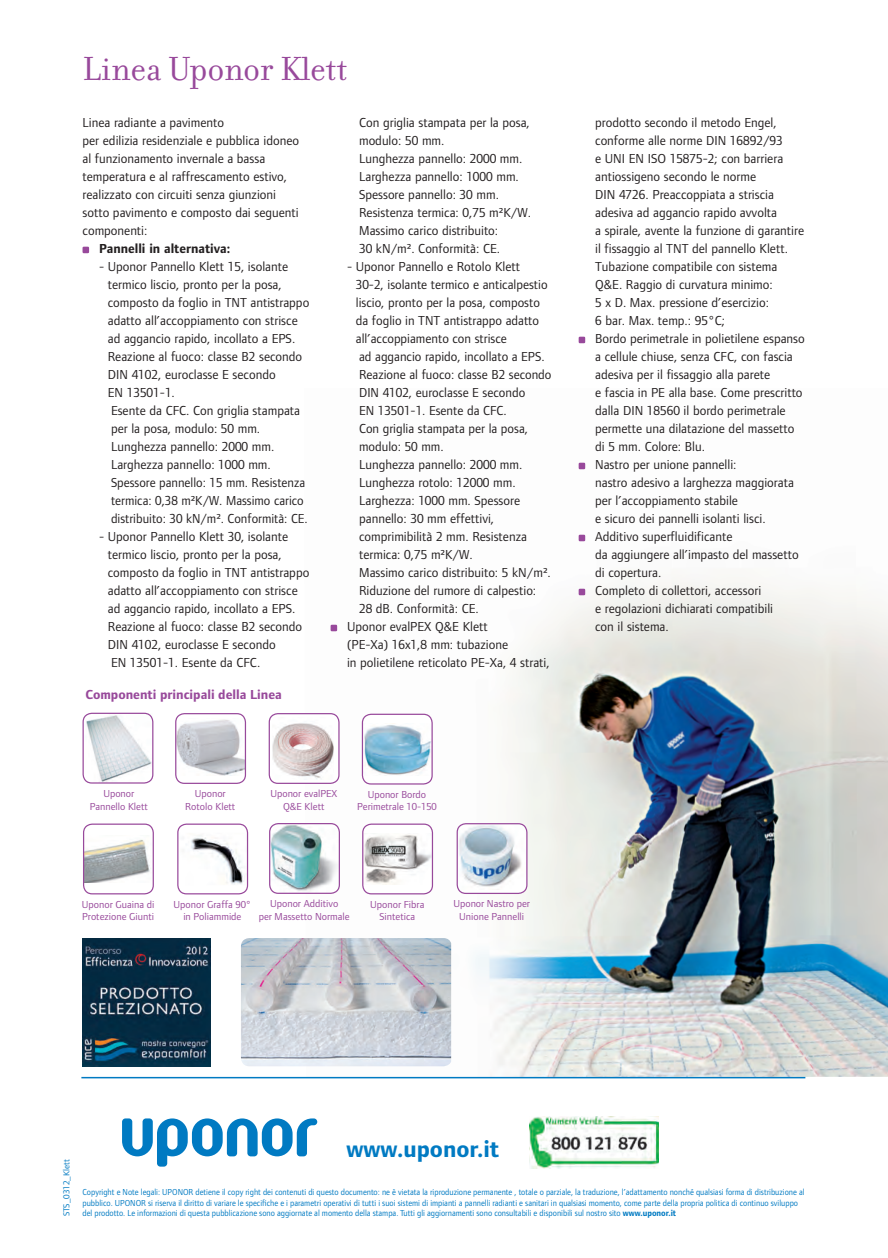
<style>
.page{position:relative;width:888px;height:1258px;background:#fff}
.page>*{position:absolute;margin:0;border:0;box-sizing:border-box;transform-origin:0 0}
.t1{font:36px "Filosofia Regular Lining";letter-spacing:-.01em;color:#98499b}
.t2{font:700 24px "Foundry Form Sans";color:#007ac2}
.t3{font:13.5px/18px "Foundry Form Sans";color:#231f20}
.t4{font:700 13.5px "Foundry Form Sans";color:#98499b}
.t5{font:700 13.5px "Foundry Form Sans";color:#231f20}
.t6{font:10.5px/12.3px "Foundry Form Sans";color:#98499b;text-align:center}
.t7{font:9px/10.8px "Foundry Form Sans";color:#007ac2;scale:.93 1}
.t8{font:9px "Foundry Form Sans";color:#007ac2}
.s1{font-weight:700}
</style>
<div class="page">
<img style="left:530px;top:1117px;width:129px;height:51px">
<hr style="left:81px;top:1077px;width:724px;height:1px;background:#007ac2">
<svg style="left:122px;top:1118px;width:195px;height:48px"></svg>
<img style="left:304px;top:462px;width:584px;height:615px">
<svg style="left:83px;top:247px;width:6px;height:6px"></svg>
<svg style="left:331px;top:625px;width:6px;height:6px"></svg>
<svg style="left:579px;top:337px;width:6px;height:6px"></svg>
<svg style="left:579px;top:463px;width:6px;height:6px"></svg>
<svg style="left:579px;top:535px;width:6px;height:6px"></svg>
<svg style="left:579px;top:589px;width:6px;height:6px"></svg>
<div style="left:457px;top:824px;width:70px;height:69px;background:#fff;border-radius:9px"></div>
<img style="left:457px;top:824px;width:70px;height:66px">
<div style="left:457px;top:823px;width:70px;height:71px;border:1px solid #98499b;border-radius:9px"></div>
<img style="left:241px;top:938px;width:210px;height:128px">
<div style="left:362px;top:714px;width:70px;height:70px;background:#fff;border-radius:9px"></div>
<img style="left:364px;top:723px;width:67px;height:52px">
<div style="left:362px;top:714px;width:71px;height:70px;border:1px solid #98499b;border-radius:9px"></div>
<img style="left:85px;top:839px;width:65px;height:44px">
<div style="left:83px;top:823px;width:71px;height:71px;border:1px solid #98499b;border-radius:9px"></div>
<img style="left:191px;top:835px;width:53px;height:50px">
<div style="left:177px;top:823px;width:71px;height:71px;border:1px solid #98499b;border-radius:9px"></div>
<div style="left:363px;top:824px;width:69px;height:70px;background:#fff;border-radius:9px"></div>
<img style="left:364px;top:834px;width:67px;height:50px">
<div style="left:362px;top:823px;width:71px;height:71px;border:1px solid #98499b;border-radius:9px"></div>
<img style="left:270px;top:824px;width:69px;height:68px">
<div style="left:269px;top:823px;width:71px;height:71px;border:1px solid #98499b;border-radius:9px"></div>
<img style="left:84px;top:714px;width:69px;height:68px">
<div style="left:83px;top:713px;width:70px;height:70px;border:1px solid #98499b;border-radius:9px"></div>
<div style="left:269px;top:714px;width:70px;height:69px;background:#fff;border-radius:9px"></div>
<div style="left:269px;top:713px;width:71px;height:71px;border:1px solid #98499b;border-radius:9px"></div>
<img style="left:272px;top:723px;width:62px;height:56px">
<img style="left:177px;top:718px;width:69px;height:57px">
<div style="left:175px;top:713px;width:71px;height:71px;border:1px solid #98499b;border-radius:9px"></div>
<img style="left:83px;top:938px;width:127px;height:128px">
<h1 class="t1" style="left:83px;top:49px;width:266px">Linea Uponor Klett</h1>
<p class="t3" style="left:83px;top:114px;width:218px">Linea radiante a pavimento<br>per edilizia residenziale e pubblica idoneo al funzionamento invernale a bassa temperatura e al raffrescamento estivo, realizzato con circuiti senza giunzioni sotto pavimento e composto dai seguenti componenti:</p>
<p class="t5" style="left:99px;top:241px;width:133px">Pannelli in alternativa:</p>
<p class="t3" style="left:108px;top:258px;width:203px;text-indent:-9px">- Uponor Pannello Klett 15, isolante termico liscio, pronto per la posa, composto da foglio in TNT antistrappo adatto all’accoppiamento con strisce ad aggancio rapido, incollato a EPS.<br>Reazione al fuoco: classe B2 secondo DIN 4102, euroclasse E secondo<br>EN 13501-1.<br>Esente da CFC. Con griglia stampata per la posa, modulo: 50 mm.<br>Lunghezza pannello: 2000 mm.<br>Larghezza pannello: 1000 mm.<br>Spessore pannello: 15 mm. Resistenza termica: 0,38 m²K/W. Massimo carico distribuito: 30 kN/m². Conformità: CE.</p>
<p class="t3" style="left:108px;top:528px;width:203px;text-indent:-9px">- Uponor Pannello Klett 30, isolante termico liscio, pronto per la posa, composto da foglio in TNT antistrappo adatto all’accoppiamento con strisce ad aggancio rapido, incollato a EPS.<br>Reazione al fuoco: classe B2 secondo DIN 4102, euroclasse E secondo<br>EN 13501-1. Esente da CFC.</p>
<p class="t3" style="left:359px;top:114px;width:173px">Con griglia stampata per la posa, modulo: 50 mm.<br>Lunghezza pannello: 2000 mm.<br>Larghezza pannello: 1000 mm.<br>Spessore pannello: 30 mm.<br>Resistenza termica: 0,75 m²K/W.<br>Massimo carico distribuito:<br>30 kN/m². Conformità: CE.</p>
<p class="t3" style="left:347px;top:258px;width:175px">- Uponor Pannello e Rotolo Klett</p>
<p class="t3" style="left:356px;top:276px;width:193px">30-2, isolante termico e anticalpestio</p>
<p class="t3" style="left:356px;top:294px;width:186px">liscio, pronto per la posa, composto</p>
<p class="t3" style="left:356px;top:312px;width:185px">da foglio in TNT antistrappo adatto</p>
<p class="t3" style="left:356px;top:330px;width:153px">all’accoppiamento con strisce</p>
<p class="t3" style="left:359px;top:348px;width:187px">ad aggancio rapido, incollato a EPS.</p>
<p class="t3" style="left:359px;top:366px;width:194px">Reazione al fuoco: classe B2 secondo</p>
<p class="t3" style="left:359px;top:384px;width:168px">DIN 4102, euroclasse E secondo</p>
<p class="t3" style="left:359px;top:402px;width:149px">EN 13501-1. Esente da CFC.</p>
<p class="t3" style="left:359px;top:420px;width:171px">Con griglia stampata per la posa,</p>
<p class="t3" style="left:359px;top:438px;width:86px">modulo: 50 mm.</p>
<p class="t3" style="left:359px;top:456px;width:165px">Lunghezza pannello: 2000 mm.</p>
<p class="t3" style="left:359px;top:474px;width:158px">Lunghezza rotolo: 12000 mm.</p>
<p class="t3" style="left:359px;top:492px;width:163px">Larghezza: 1000 mm. Spessore</p>
<p class="t3" style="left:359px;top:510px;width:137px">pannello: 30 mm effettivi,</p>
<p class="t3" style="left:359px;top:528px;width:169px">comprimibilità 2 mm. Resistenza</p>
<p class="t3" style="left:359px;top:546px;width:115px">termica: 0,75 m²K/W.</p>
<p class="t3" style="left:359px;top:564px;width:193px">Massimo carico distribuito: 5 kN/m².</p>
<p class="t3" style="left:359px;top:582px;width:179px">Riduzione del rumore di calpestio:</p>
<p class="t3" style="left:359px;top:600px;width:121px">28 dB. Conformità: CE.</p>
<p class="t3" style="left:347px;top:618px;width:142px">Uponor evalPEX Q&amp;E Klett</p>
<p class="t3" style="left:347px;top:636px;width:163px">(PE-Xa) 16x1,8 mm: tubazione</p>
<p class="t3" style="left:347px;top:654px;width:204px">in polietilene reticolato PE-Xa, 4 strati,</p>
<p class="t4" style="left:85px;top:686px;width:198px">Componenti principali della Linea</p>
<p class="t6" style="left:90px;top:787px;width:60px">Uponor<br>Pannello Klett</p>
<p class="t6" style="left:270px;top:787px;width:68px">Uponor evalPEX<br>Q&amp;E Klett</p>
<p class="t6" style="left:357px;top:788px;width:81px">Uponor Bordo<br>Perimetrale 10-150</p>
<p class="t6" style="left:185px;top:787px;width:52px">Uponor<br>Rotolo Klett</p>
<p class="t6" style="left:259px;top:897px;width:92px">Uponor Additivo<br>per Massetto Normale</p>
<p class="t6" style="left:82px;top:898px;width:74px;text-align:left">Uponor Guaina di<br>Protezione Giunti</p>
<p class="t6" style="left:174px;top:898px;width:79px">Uponor Graffa 90° in Poliammide</p>
<p class="t6" style="left:370px;top:898px;width:56px">Uponor Fibra<br>Sintetica</p>
<p class="t6" style="left:453px;top:897px;width:78px">Uponor Nastro per<br>Unione Pannelli</p>
<p class="t3" style="left:595px;top:114px;width:211px">prodotto secondo il metodo Engel, conforme alle norme DIN 16892/93<br>e UNI EN ISO 15875-2; con barriera antiossigeno secondo le norme<br>DIN 4726. Preaccoppiata a striscia adesiva ad aggancio rapido avvolta<br>a spirale, avente la funzione di garantire il fissaggio al TNT del pannello Klett.<br>Tubazione compatibile con sistema Q&amp;E. Raggio di curvatura minimo:<br>5 x D. Max. pressione d’esercizio:<br>6 bar. Max. temp.: 95°C;<br>Bordo perimetrale in polietilene espanso a cellule chiuse, senza CFC, con fascia adesiva per il fissaggio alla parete<br>e fascia in PE alla base. Come prescritto dalla DIN 18560 il bordo perimetrale permette una dilatazione del massetto di 5 mm. Colore: Blu.<br>Nastro per unione pannelli:<br>nastro adesivo a larghezza maggiorata per l’accoppiamento stabile<br>e sicuro dei pannelli isolanti lisci.<br>Additivo superfluidificante<br>da aggiungere all’impasto del massetto di copertura.<br>Completo di collettori, accessori<br>e regolazioni dichiarati compatibili<br>con il sistema.</p>
<p class="t8" style="left:62px;top:1216px;width:59px;rotate:-90deg">STS_0312_Klett</p>
<h2 class="t2" style="left:346px;top:1135px;width:154px">www.uponor.it</h2>
<p class="t7" style="left:83px;top:1186px;width:778px">Copyright e Note legali: UPONOR detiene il copy right dei contenuti di questo documento: ne è vietata la riproduzione permanente , totale o parziale, la traduzione, l’adattamento nonché qualsiasi forma di distribuzione al pubblico. UPONOR si riserva il diritto di variare le specifiche e i parametri operativi di tutti i suoi sistemi di impianti a pannelli radianti e sanitari in qualsiasi momento, come parte della propria politica di continuo sviluppo del prodotto. Le informazioni di questa pubblicazione sono aggiornate al momento della stampa. Tutti gli aggiornamenti sono consultabili e disponibili sul nostro sito <span class="s1">www.uponor.it</span></p>
</div>
